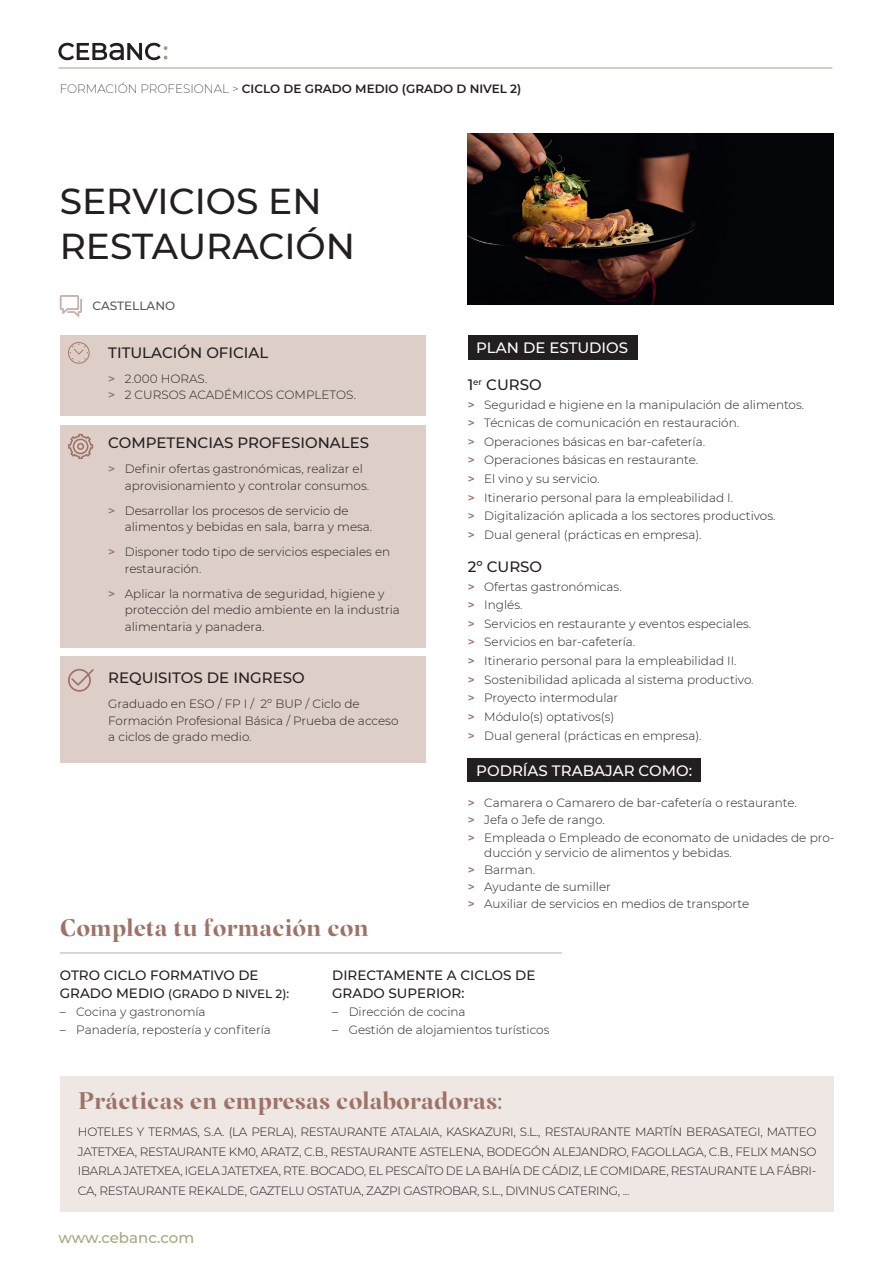
<style>
.page{position:relative;width:893px;height:1263px;background:#fff}
.page>*{position:absolute;margin:0;border:0;box-sizing:border-box;transform-origin:0 0}
.t1{font:500 36px/45px "Montserrat";color:#231f20}
.t2{font:700 24px "Margaret";letter-spacing:-.01em;color:#9e7367}
.t3{font:500 15px "Montserrat";color:#231f20}
.t4{font:500 15px "Montserrat";color:#fff}
.t5{font:500 15px "Montserrat";letter-spacing:-.005em;color:#a9a77d}
.t6{font:500 13.5px/18px "Montserrat";color:#231f20}
.t7{font:300 12px/18.6px "Montserrat";color:#231f20}
.t8{font:600 12px "Montserrat";color:#231f20}
.t9{font:500 12px "Montserrat";color:#231f20}
.t10{font:500 12px "Montserrat";color:#57585a}
.s1{font-weight:200}
.s2{font-weight:600;color:#9e7367}
.s3{font-size:13.5px}
</style>
<div class="page">
<hr style="left:58px;top:67px;width:774px;height:2px;background:#c4bfb0">
<svg style="left:58px;top:43px;width:109px;height:17px"></svg>
<div style="left:60px;top:335px;width:365px;height:81px;background:#decec8"></div>
<div style="left:60px;top:425px;width:365px;height:223px;background:#decec8"></div>
<div style="left:60px;top:656px;width:365px;height:107px;background:#decec8"></div>
<img style="left:468px;top:133px;width:366px;height:171px">
<div style="left:468px;top:335px;width:169px;height:25px;background:#231f20"></div>
<div style="left:468px;top:758px;width:233px;height:24px;background:#231f20"></div>
<svg style="left:68px;top:342px;width:22px;height:22px"></svg>
<svg style="left:68px;top:669px;width:26px;height:23px"></svg>
<svg style="left:68px;top:434px;width:25px;height:25px"></svg>
<svg style="left:60px;top:295px;width:22px;height:22px"></svg>
<div style="left:60px;top:1076px;width:773px;height:135px;background:#eee7e3"></div>
<hr style="left:60px;top:952px;width:502px;height:1px;background:#cab3ad">
<p class="t8" style="left:60px;top:80px;width:463px"><span class="s1">FORMACIÓN PROFESIONAL &gt;</span> CICLO DE GRADO MEDIO (GRADO D NIVEL 2)</p>
<h1 class="t1" style="left:60px;top:177px;width:297px">SERVICIOS EN<br>RESTAURACIÓN</h1>
<p class="t10" style="left:93px;top:297px;width:84px">CASTELLANO</p>
<p class="t3" style="left:108px;top:342px;width:162px">TITULACIÓN OFICIAL</p>
<p class="t7" style="left:108px;top:370px;width:249px;line-height:16.5px"><span class="s2">&gt;</span> 2.000 HORAS.<br><span class="s2">&gt;</span> 2 CURSOS ACADÉMICOS COMPLETOS.</p>
<p class="t3" style="left:108px;top:433px;width:262px">COMPETENCIAS PROFESIONALES</p>
<p class="t7" style="left:125px;top:460px;width:246px;line-height:16.5px;text-indent:-16px"><span class="s2">&gt;</span> Definir ofertas gastronómicas, realizar el aprovisionamiento y controlar consumos.</p>
<p class="t7" style="left:125px;top:502px;width:249px;line-height:16.5px;text-indent:-16px"><span class="s2">&gt;</span> Desarrollar los procesos de servicio de alimentos y bebidas en sala, barra y mesa.</p>
<p class="t7" style="left:125px;top:543px;width:267px;line-height:16.5px;text-indent:-16px"><span class="s2">&gt;</span> Disponer todo tipo de servicios especiales en restauración.</p>
<p class="t7" style="left:125px;top:585px;width:277px;line-height:16.5px;text-indent:-16px"><span class="s2">&gt;</span> Aplicar la normativa de seguridad, higiene y protección del medio ambiente en la industria alimentaria y panadera.</p>
<p class="t3" style="left:108px;top:667px;width:198px">REQUISITOS DE INGRESO</p>
<p class="t7" style="left:108px;top:695px;width:292px;line-height:16.5px">Graduado en ESO / FP I / 2º BUP / Ciclo de<br>Formación Profesional Básica / Prueba de acceso a ciclos de grado medio.</p>
<h2 class="t2" style="left:60px;top:912px;width:311px">Completa tu formación con</h2>
<p class="t4" style="left:476px;top:338px;width:153px">PLAN DE ESTUDIOS</p>
<p class="t3" style="left:468px;top:374px;width:76px">1<sup>er</sup> CURSO</p>
<p class="t7" style="left:468px;top:395px;width:338px"><span class="s2">&gt;</span> Seguridad e higiene en la manipulación de alimentos. <span class="s2">&gt;</span> Técnicas de comunicación en restauración.<br><span class="s2">&gt;</span> Operaciones básicas en bar-cafetería.<br><span class="s2">&gt;</span> Operaciones básicas en restaurante.<br><span class="s2">&gt;</span> El vino y su servicio.<br><span class="s2">&gt;</span> Itinerario personal para la empleabilidad I.<br><span class="s2">&gt;</span> Digitalización aplicada a los sectores productivos.<br><span class="s2">&gt;</span> Dual general (prácticas en empresa).</p>
<p class="t3" style="left:468px;top:556px;width:76px">2º CURSO</p>
<p class="t7" style="left:468px;top:577px;width:287px"><span class="s2">&gt;</span> Ofertas gastronómicas.<br><span class="s2">&gt;</span> Inglés.<br><span class="s2">&gt;</span> Servicios en restaurante y eventos especiales. <span class="s2">&gt;</span> Servicios en bar-cafetería.<br><span class="s2">&gt;</span> Itinerario personal para la empleabilidad II.<br><span class="s2">&gt;</span> Sostenibilidad aplicada al sistema productivo. <span class="s2">&gt;</span> Proyecto intermodular<br><span class="s2">&gt;</span> Módulo(s) optativos(s)<br><span class="s2">&gt;</span> Dual general (prácticas en empresa).</p>
<p class="t4" style="left:476px;top:760px;width:217px">PODRÍAS TRABAJAR COMO:</p>
<p class="t7" style="left:468px;top:794px;width:368px;line-height:17.1px"><span class="s2">&gt;</span> Camarera o Camarero de bar-cafetería o restaurante.<br><span class="s2">&gt;</span> Jefa o Jefe de rango.<br><span class="s2">&gt;</span> Empleada o Empleado de economato de unidades de pro-</p>
<p class="t7" style="left:468px;top:843px;width:283px;line-height:17.1px;text-indent:16px">ducción y servicio de alimentos y bebidas.<br><span class="s2">&gt;</span> Barman.<br><span class="s2">&gt;</span> Ayudante de sumiller<br><span class="s2">&gt;</span> Auxiliar de servicios en medios de transporte</p>
<p class="t6" style="left:60px;top:966px;width:200px">OTRO CICLO FORMATIVO DE</p>
<p class="t9" style="left:60px;top:986px;width:231px"><span class="s3">GRADO MEDIO</span> (GRADO D NIVEL 2):</p>
<p class="t7" style="left:60px;top:1002px;width:147px">– Cocina y gastronomía</p>
<p class="t7" style="left:60px;top:1020px;width:212px">– Panadería, repostería y confitería</p>
<p class="t6" style="left:332px;top:966px;width:205px">DIRECTAMENTE A CICLOS DE<br>GRADO SUPERIOR:</p>
<p class="t7" style="left:332px;top:1002px;width:135px">– Dirección de cocina</p>
<p class="t7" style="left:332px;top:1020px;width:219px">– Gestión de alojamientos turísticos</p>
<h2 class="t2" style="left:78px;top:1086px;width:426px">Prácticas en empresas colaboradoras:</h2>
<p class="t7" style="left:78px;top:1122px;width:740px;line-height:19.5px;text-align:justify">HOTELES Y TERMAS, S.A. (LA PERLA), RESTAURANTE ATALAIA, KASKAZURI, S.L., RESTAURANTE MARTÍN BERASATEGI, MATTEO JATETXEA, RESTAURANTE KM0, ARATZ, C.B., RESTAURANTE ASTELENA, BODEGÓN ALEJANDRO, FAGOLLAGA, C.B., FELIX MANSO IBARLA JATETXEA, IGELA JATETXEA, RTE. BOCADO, EL PESCAÍTO DE LA BAHÍA DE CÁDIZ, LE COMIDARE, RESTAURANTE LA FÁBRI-CA, RESTAURANTE REKALDE, GAZTELU OSTATUA, ZAZPI GASTROBAR, S.L., DIVINUS CATERING, ...</p>
<p class="t5" style="left:58px;top:1227px;width:137px">www.cebanc.com</p>
</div>
